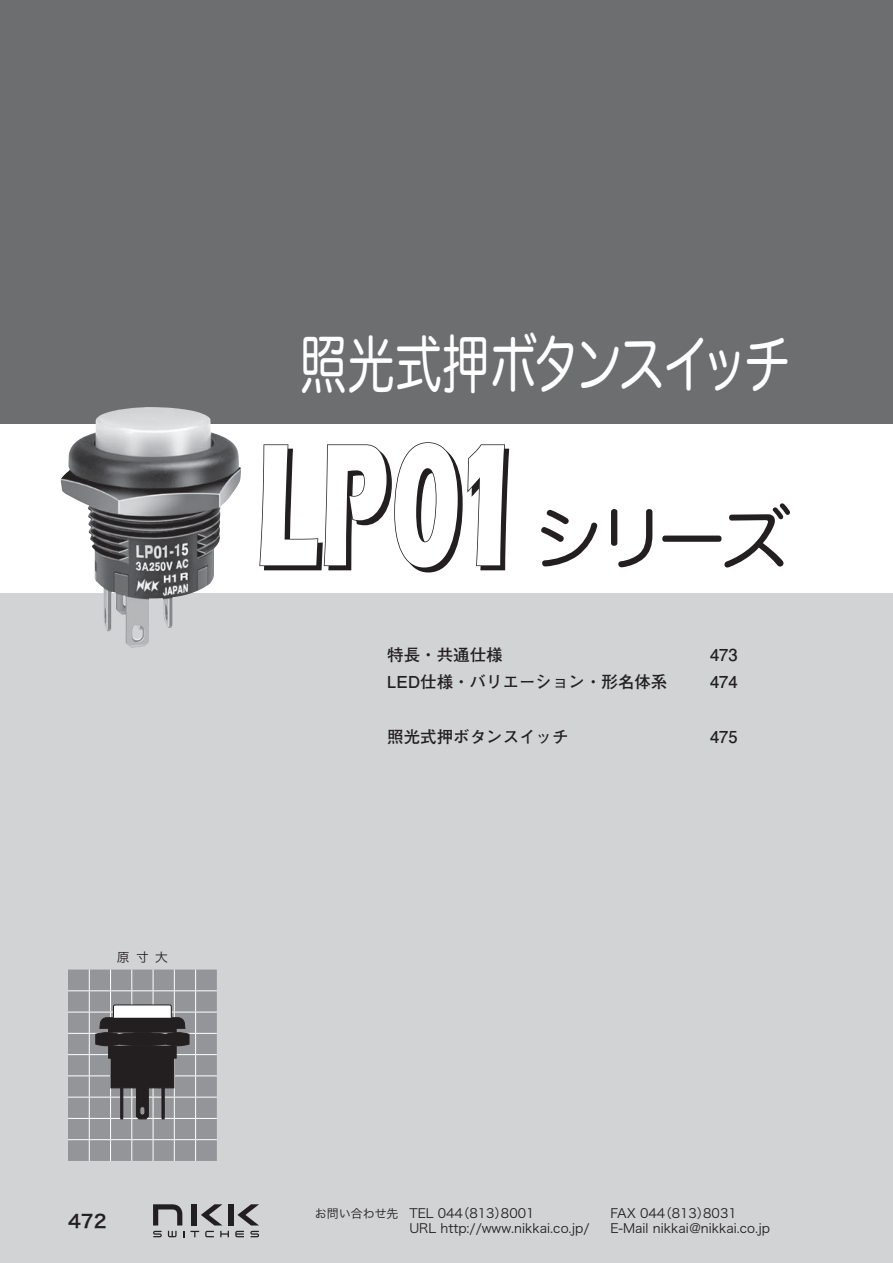
<style>
.page{position:relative;width:893px;height:1263px;background:#fff}
.page>*{position:absolute;margin:0;border:0;box-sizing:border-box;transform-origin:0 0}
.t1{font:700 180.15px "Itc Eras";color:#fff;scale:.6 1}
.t2{font:70.65px "Hira Maru Pro W4 90 pv RKSJ H";color:#231f20}
.t3{font:63.3px "Hira Maru Pro W4 90 pv RKSJ H";letter-spacing:-.075em;color:#fff;scale:.75 1}
.t4{font:18px "Hira Kaku Pro W6 90 pv RKSJ H";color:#231f20}
.t5{font:16.5px/27.2px "Futo Go B101 Pro Bold 90 pv RKSJ H";color:#231f20}
.t6{font:12.75px "Hira Kaku Pro W3 90 pv RKSJ H";color:#231f20}
.s1{font-size:12px}
</style>
<div class="page">
<div style="left:0;top:593px;width:893px;height:670px;background:#d1d3d4"></div>
<div style="left:0;top:0;width:893px;height:423px;background:#6d6e70"></div>
<svg style="left:153px;top:1204px;width:29px;height:21px"></svg>
<div style="left:228px;top:1204px;width:5px;height:21px;background:#231f20"></div>
<div style="left:192px;top:1204px;width:5px;height:21px;background:#231f20"></div>
<svg style="left:201px;top:1204px;width:21px;height:21px"></svg>
<svg style="left:237px;top:1204px;width:22px;height:21px"></svg>
<svg style="left:153px;top:1231px;width:9px;height:6px"></svg>
<svg style="left:250px;top:1231px;width:9px;height:6px"></svg>
<svg style="left:220px;top:1231px;width:9px;height:6px"></svg>
<svg style="left:235px;top:1231px;width:9px;height:6px"></svg>
<svg style="left:205px;top:1231px;width:9px;height:6px"></svg>
<svg style="left:190px;top:1231px;width:9px;height:6px"></svg>
<svg style="left:168px;top:1231px;width:9px;height:6px"></svg>
<svg style="left:259px;top:442px;width:251px;height:131px"></svg>
<img style="left:60px;top:407px;width:182px;height:241px">
<svg style="left:68px;top:969px;width:149px;height:192px;background:#858688"></svg>
<p class="t6" style="left:117px;top:952px;width:53px">原寸大</p>
<h3 class="t3" style="left:300px;top:340px;width:656px">照光式押ボタンスイッチ</h3>
<h1 class="t1" style="left:253px;top:445px;width:455px">LP01</h1>
<h2 class="t2" style="left:533px;top:512px;width:260px">シリーズ</h2>
<p class="t5" style="left:387px;top:644px;width:282px">特長・共通仕様<br>LED仕様・バリエーション・形名体系</p>
<p class="t5" style="left:387px;top:725px;width:183px">照光式押ボタンスイッチ</p>
<p class="t5" style="left:710px;top:644px;width:29px">473<br>474</p>
<p class="t5" style="left:710px;top:725px;width:29px">475</p>
<h3 class="t4" style="left:68px;top:1214px;width:40px">472</h3>
<p class="t6" style="left:315px;top:1208px;width:221px"><span class="s1">お問い合わせ先</span> TEL 044（813）8001</p>
<p class="t6" style="left:610px;top:1208px;width:128px">FAX 044（813）8031</p>
<p class="t6" style="left:409px;top:1223px;width:181px">URL http://www.nikkai.co.jp/</p>
<p class="t6" style="left:610px;top:1223px;width:161px">E-Mail nikkai＠nikkai.co.jp</p>
</div>
